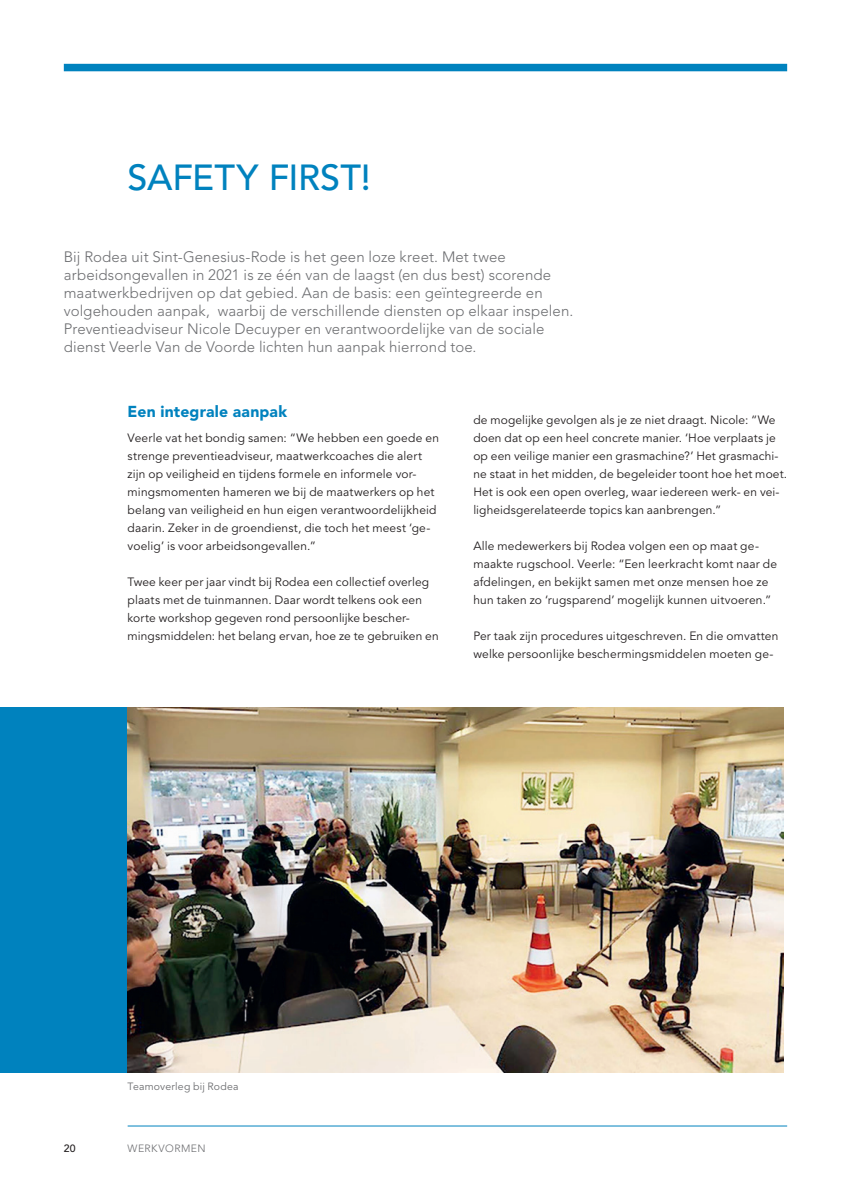
<style>
.page{position:relative;width:851px;height:1191px;background:#fff}
.page>*{position:absolute;margin:0;border:0;box-sizing:border-box;transform-origin:0 0}
.t1{font:500 36px "Avenir LT Std";letter-spacing:-.005em;color:#0082be}
.t2{font:900 15.75px "Avenir LT Std";letter-spacing:.01em;color:#0082be}
.t3{font:300 15px/18px "Avenir LT Std";letter-spacing:.005em;color:#6c6d70}
.t4{font:12px/18px "Avenir LT Std";letter-spacing:.015em;color:#231f20}
.t5{font:10.5px "Avenir LT Std";letter-spacing:.02em;color:#6c6d70}
.t6{font:300 10.5px "Avenir LT Std";letter-spacing:.04em;color:#6c6d70}
.t7{font:500 10.5px "Avenir LT Std";color:#231f20}
</style>
<div class="page">
<hr style="left:128px;top:1125px;width:659px;height:1px;background:#0082be">
<div style="left:64px;top:64px;width:723px;height:7px;background:#0082be"></div>
<div style="left:0;top:707px;width:133px;height:366px;background:#0082be"></div>
<img style="left:128px;top:707px;width:655px;height:366px">
<h1 class="t1" style="left:128px;top:157px;width:245px">SAFETY FIRST!</h1>
<p class="t3" style="left:64px;top:248px;width:511px">Bij Rodea uit Sint-Genesius-Rode is het geen loze kreet. Met twee arbeidsongevallen in 2021 is ze één van de laagst (en dus best) scorende maatwerkbedrijven op dat gebied. Aan de basis: een geïntegreerde en volgehouden aanpak, waarbij de verschillende diensten op elkaar inspelen.<br>Preventieadviseur Nicole Decuyper en verantwoordelijke van de sociale dienst Veerle Van de Voorde lichten hun aanpak hierrond toe.</p>
<h2 class="t2" style="left:128px;top:402px;width:161px">Een integrale aanpak</h2>
<p class="t4" style="left:128px;top:429px;width:313px">Veerle vat het bondig samen: “We hebben een goede en strenge preventieadviseur, maatwerkcoaches die alert zijn op veiligheid en tijdens formele en informele vor&shy;mingsmomenten hameren we bij de maatwerkers op het belang van veiligheid en hun eigen verantwoordelijkheid daarin. Zeker in de groendienst, die toch het meest ‘ge&shy;voelig’ is voor arbeidsongevallen.”</p>
<p class="t4" style="left:128px;top:573px;width:312px">Twee keer per jaar vindt bij Rodea een collectief overleg plaats met de tuinmannen. Daar wordt telkens ook een korte workshop gegeven rond persoonlijke bescher&shy;mingsmiddelen: het belang ervan, hoe ze te gebruiken en</p>
<p class="t4" style="left:473px;top:411px;width:315px">de mogelijke gevolgen als je ze niet draagt. Nicole: “We doen dat op een heel concrete manier. ‘Hoe verplaats je op een veilige manier een grasmachine?’ Het grasmachi&shy;ne staat in het midden, de begeleider toont hoe het moet.<br>Het is ook een open overleg, waar iedereen werk- en vei&shy;ligheidsgerelateerde topics kan aanbrengen.”</p>
<p class="t4" style="left:473px;top:537px;width:305px">Alle medewerkers bij Rodea volgen een op maat ge&shy;maakte rugschool. Veerle: “Een leerkracht komt naar de afdelingen, en bekijkt samen met onze mensen hoe ze hun taken zo ‘rugsparend’ mogelijk kunnen uitvoeren.”</p>
<p class="t4" style="left:473px;top:627px;width:306px">Per taak zijn procedures uitgeschreven. En die omvatten welke persoonlijke beschermingsmiddelen moeten ge-</p>
<p class="t5" style="left:128px;top:1080px;width:112px">Teamoverleg bij Rodea</p>
<p class="t7" style="left:64px;top:1142px;width:13px">20</p>
<p class="t6" style="left:128px;top:1142px;width:79px">WERKVORMEN</p>
</div>
